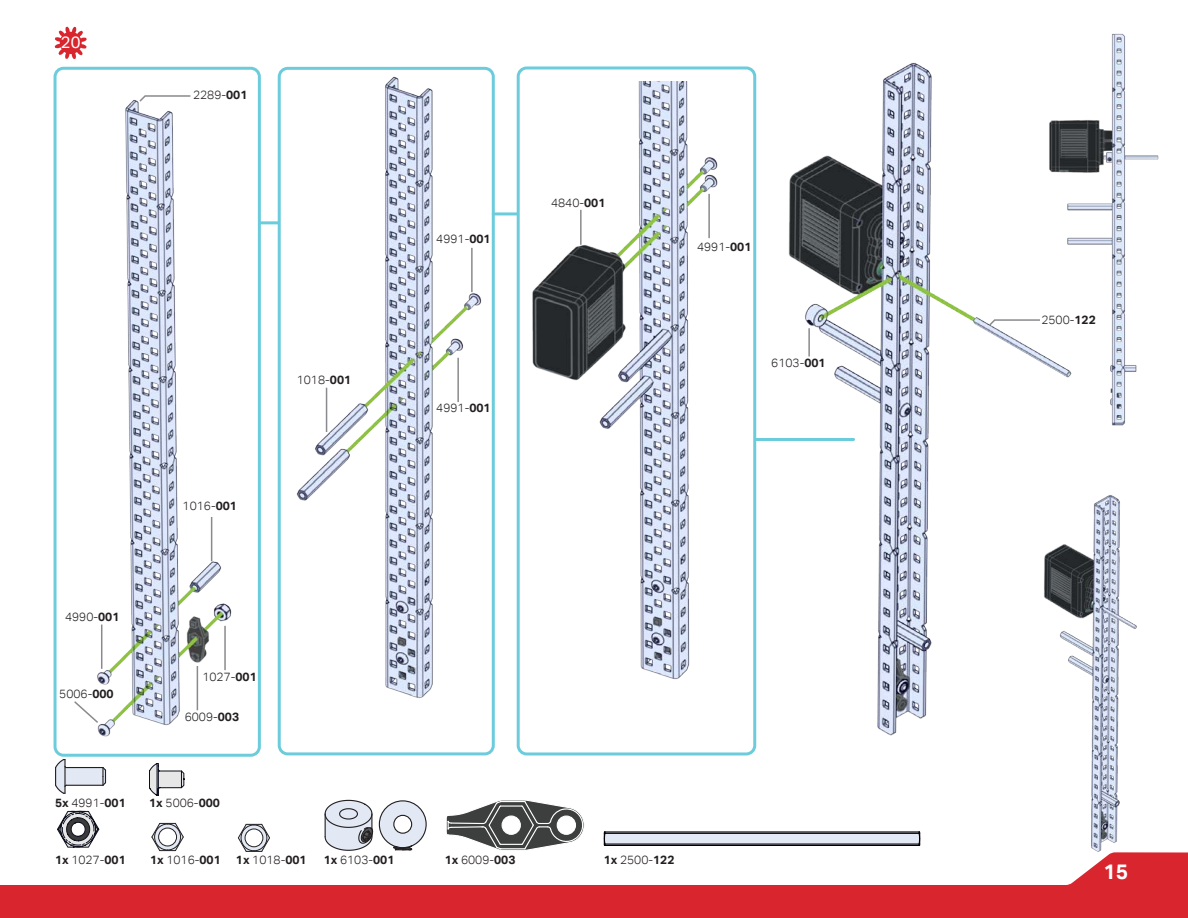
<style>
.page{position:relative;width:1188px;height:918px;background:#fff}
.page>*{position:absolute;margin:0;border:0;box-sizing:border-box;transform-origin:0 0}
.t1{font:700 21px "Aktiv Grotesk";color:#fff}
.t2{font:16.5px "Aktiv Grotesk";color:#fff}
.t3{font:300 12px "Aktiv Grotesk";color:#231f20}
.t4{font:700 12px "Aktiv Grotesk";color:#231f20}
.s1{font-weight:700}
.s2{font-weight:300}
</style>
<div class="page">
<svg style="left:0;top:852px;width:1188px;height:66px;fill:#d9262e"></svg>
<img style="left:55px;top:68px;width:202px;height:669px">
<img style="left:277px;top:72px;width:214px;height:683px">
<img style="left:532px;top:81px;width:225px;height:658px">
<img style="left:788px;top:62px;width:253px;height:674px">
<img style="left:1030px;top:486px;width:131px;height:378px">
<img style="left:1041px;top:33px;width:118px;height:393px">
<div style="left:54px;top:67px;width:207px;height:690px;border:3px solid #6cccdc;border-radius:9px"></div>
<div style="left:278px;top:67px;width:217px;height:688px;border:3px solid #6cccdc;border-radius:9px"></div>
<div style="left:517px;top:66px;width:239px;height:689px;border:3px solid #6cccdc;border-radius:9px"></div>
<hr style="left:261px;top:221px;width:17px;height:3px;background:#6cccdc">
<hr style="left:493px;top:212px;width:24px;height:3px;background:#6cccdc">
<hr style="left:756px;top:438px;width:98px;height:3px;background:#6cccdc">
<hr style="left:808px;top:328px;width:2px;height:28px;background:#8a8a8e">
<hr style="left:580px;top:210px;width:2px;height:35px;background:#8a8a8e">
<svg style="left:55px;top:27px;width:32px;height:32px"></svg>
<svg style="left:138px;top:94px;width:54px;height:9px"></svg>
<hr style="left:211px;top:517px;width:1px;height:44px;background:#8a8a8e">
<hr style="left:197px;top:666px;width:1px;height:44px;background:#8a8a8e">
<hr style="left:224px;top:626px;width:2px;height:44px;background:#8a8a8e">
<hr style="left:101px;top:625px;width:1px;height:44px;background:#8a8a8e">
<hr style="left:326px;top:388px;width:1px;height:44px;background:#8a8a8e">
<hr style="left:708px;top:194px;width:2px;height:44px;background:#8a8a8e">
<hr style="left:457px;top:358px;width:2px;height:44px;background:#8a8a8e">
<hr style="left:471px;top:248px;width:2px;height:44px;background:#8a8a8e">
<svg style="left:73px;top:700px;width:27px;height:25px"></svg>
<svg style="left:446px;top:800px;width:138px;height:50px"></svg>
<div style="left:502px;top:816px;width:19px;height:19px;border:1px solid #fff;border-radius:50%"></div>
<svg style="left:149px;top:763px;width:35px;height:33px"></svg>
<svg style="left:151px;top:823px;width:33px;height:29px"></svg>
<div style="left:158px;top:828px;width:19px;height:18px;border:1px solid #231f20;border-radius:50%"></div>
<svg style="left:987px;top:319px;width:54px;height:8px"></svg>
<svg style="left:325px;top:800px;width:102px;height:51px"></svg>
<svg style="left:55px;top:759px;width:51px;height:35px"></svg>
<svg style="left:57px;top:810px;width:42px;height:38px"></svg>
<svg style="left:237px;top:823px;width:33px;height:29px"></svg>
<div style="left:245px;top:829px;width:18px;height:18px;border:1px solid #231f20;border-radius:50%"></div>
<div style="left:605px;top:833px;width:314px;height:11px;background:#e2e9f5"></div>
<hr style="left:605px;top:845px;width:314px;height:1px;background:#000">
<hr style="left:605px;top:844px;width:314px;height:1px;background:#000">
<svg style="left:918px;top:831px;width:2px;height:15px"></svg>
<hr style="left:605px;top:833px;width:314px;height:1px;background:#000">
<hr style="left:605px;top:831px;width:314px;height:2px;background:#000">
<svg style="left:604px;top:831px;width:2px;height:15px"></svg>
<p class="t2" style="left:61px;top:33px;width:21px">20</p>
<p class="t3" style="left:193px;top:87px;width:56px">2289-<span class="s1">001</span></p>
<p class="t3" style="left:436px;top:231px;width:56px">4991-<span class="s1">001</span></p>
<p class="t3" style="left:551px;top:195px;width:56px">4840-<span class="s1">001</span></p>
<p class="t3" style="left:697px;top:239px;width:56px">4991-<span class="s1">001</span></p>
<p class="t3" style="left:297px;top:373px;width:56px">1018-<span class="s1">001</span></p>
<p class="t3" style="left:65px;top:609px;width:56px">4990-<span class="s1">001</span></p>
<p class="t3" style="left:59px;top:687px;width:56px">5006-<span class="s1">000</span></p>
<p class="t3" style="left:183px;top:499px;width:56px">1016-<span class="s1">001</span></p>
<p class="t3" style="left:202px;top:670px;width:56px">1027-<span class="s1">001</span></p>
<p class="t3" style="left:185px;top:710px;width:56px">6009-<span class="s1">003</span></p>
<p class="t4" style="left:55px;top:795px;width:72px">5x <span class="s2">4991-</span>001</p>
<p class="t4" style="left:149px;top:795px;width:72px">1x <span class="s2">5006-</span>000</p>
<p class="t3" style="left:436px;top:401px;width:56px">4991-<span class="s1">001</span></p>
<p class="t4" style="left:55px;top:853px;width:72px">1x <span class="s2">1027-</span>001</p>
<p class="t4" style="left:150px;top:853px;width:72px">1x <span class="s2">1016-</span>001</p>
<p class="t4" style="left:236px;top:853px;width:72px">1x <span class="s2">1018-</span>001</p>
<p class="t4" style="left:324px;top:853px;width:72px">1x <span class="s2">6103-</span>001</p>
<p class="t4" style="left:445px;top:853px;width:72px">1x <span class="s2">6009-</span>003</p>
<p class="t4" style="left:604px;top:853px;width:72px">1x <span class="s2">2500-</span>122</p>
<p class="t3" style="left:771px;top:356px;width:56px">6103-<span class="s1">001</span></p>
<p class="t3" style="left:1041px;top:313px;width:56px">2500-<span class="s1">122</span></p>
<h1 class="t1" style="left:1103px;top:860px;width:26px">15</h1>
</div>
